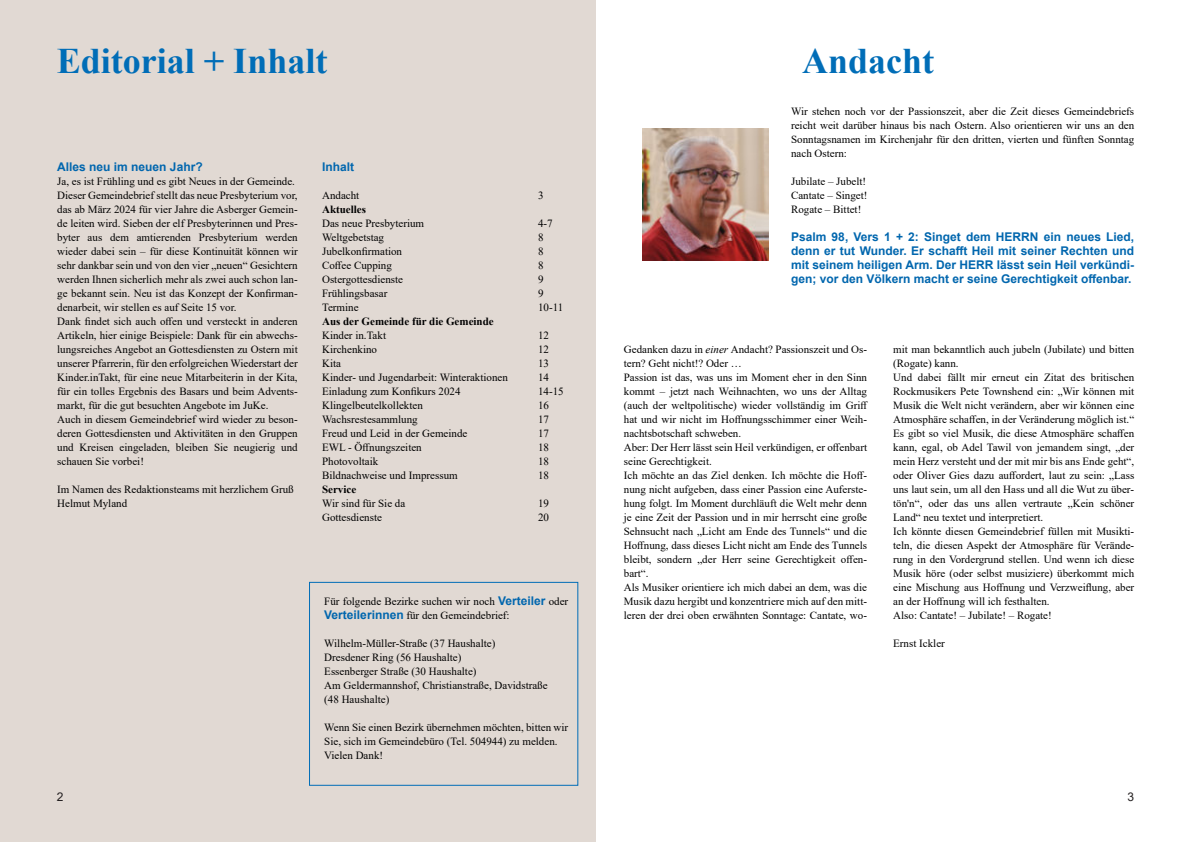
<style>
.page{position:relative;width:1191px;height:842px;background:#fff}
.page>*{position:absolute;margin:0;border:0;box-sizing:border-box;transform-origin:0 0}
.t1{font:700 36px "Times New Roman";color:#006db7}
.t2{font:700 12px/14px "Arial";color:#0066ae;text-align:justify}
.t3{font:12px "Arial";color:#231f20}
.t4{font:11px/14px "Times New Roman";color:#000}
.t5{font:700 11px "Times New Roman";color:#000}
.s1{font-family:"Arial";font-weight:700;font-size:12px;color:#0066ae}
.s2{font-style:italic}
</style>
<div class="page">
<div style="left:0;top:0;width:595px;height:842px;background:#e1d9d3"></div>
<div style="left:309px;top:582px;width:269px;height:204px;border:1px solid #006db7"></div>
<img style="left:643px;top:128px;width:125px;height:132px">
<h1 class="t1" style="left:57px;top:49px;width:272px">Editorial + Inhalt</h1>
<p class="t2" style="left:57px;top:161px;width:147px">Alles neu im neuen Jahr?</p>
<p class="t4" style="left:57px;top:176px;width:242px">Ja, es ist Frühling und es gibt Neues in der Gemeinde.<br>Dieser Gemeindebrief stellt das neue Presbyterium vor, das ab März 2024 für vier Jahre die Asberger Gemein‐ de leiten wird. Sieben der elf Presbyterinnen und Pres‐ byter aus dem amtierenden Presbyterium werden wieder dabei sein – für diese Kontinuität können wir sehr dankbar sein und von den vier „neuen“ Gesichtern werden Ihnen sicherlich mehr als zwei auch schon lan‐ ge bekannt sein. Neu ist das Konzept der Konfirman&shy;denarbeit, wir stellen es auf Seite 15 vor.<br>Dank findet sich auch offen und versteckt in anderen Artikeln, hier einige Beispiele: Dank für ein abwechs‐ lungsreiches Angebot an Gottesdiensten zu Ostern mit unserer Pfarrerin, für den erfolgreichen Wiederstart der Kinder.inTakt, für eine neue Mitarbeiterin in der Kita, für ein tolles Ergebnis des Basars und beim Advents‐ markt, für die gut besuchten Angebote im JuKe.<br>Auch in diesem Gemeindebrief wird wieder zu beson‐ deren Gottesdiensten und Aktivitäten in den Gruppen und Kreisen eingeladen, bleiben Sie neugierig und schauen Sie vorbei!</p>
<p class="t4" style="left:57px;top:484px;width:238px">Im Namen des Redaktionsteams mit herzlichem Gruß<br>Helmut Myland</p>
<p class="t2" style="left:322px;top:161px;width:33px">Inhalt</p>
<p class="t4" style="left:322px;top:190px;width:39px">Andacht</p>
<p class="t4" style="left:538px;top:190px;width:7px">3</p>
<p class="t5" style="left:322px;top:206px;width:45px">Aktuelles</p>
<p class="t4" style="left:322px;top:218px;width:104px">Das neue Presbyterium</p>
<p class="t4" style="left:538px;top:218px;width:16px">4-7</p>
<p class="t4" style="left:322px;top:232px;width:64px">Weltgebetstag</p>
<p class="t4" style="left:538px;top:232px;width:7px">8</p>
<p class="t4" style="left:322px;top:246px;width:82px">Jubelkonfirmation</p>
<p class="t4" style="left:538px;top:246px;width:7px">8</p>
<p class="t4" style="left:322px;top:260px;width:71px">Coffee Cupping</p>
<p class="t4" style="left:538px;top:260px;width:7px">8</p>
<p class="t4" style="left:322px;top:274px;width:83px">Ostergottesdienste</p>
<p class="t4" style="left:538px;top:274px;width:7px">9</p>
<p class="t4" style="left:322px;top:288px;width:67px">Frühlingsbasar</p>
<p class="t4" style="left:538px;top:288px;width:7px">9</p>
<p class="t4" style="left:322px;top:302px;width:38px">Termine</p>
<p class="t4" style="left:538px;top:302px;width:27px">10-11</p>
<p class="t5" style="left:322px;top:318px;width:173px">Aus der Gemeinde für die Gemeinde</p>
<p class="t4" style="left:322px;top:330px;width:65px">Kinder in.Takt</p>
<p class="t4" style="left:538px;top:330px;width:12px">12</p>
<p class="t4" style="left:322px;top:344px;width:56px">Kirchenkino</p>
<p class="t4" style="left:538px;top:344px;width:12px">12</p>
<p class="t4" style="left:322px;top:358px;width:20px">Kita</p>
<p class="t4" style="left:538px;top:358px;width:12px">13</p>
<p class="t4" style="left:322px;top:372px;width:187px">Kinder- und Jugendarbeit: Winteraktionen</p>
<p class="t4" style="left:538px;top:372px;width:12px">14</p>
<p class="t4" style="left:322px;top:386px;width:140px">Einladung zum Konfikurs 2024</p>
<p class="t4" style="left:538px;top:386px;width:27px">14-15</p>
<p class="t4" style="left:322px;top:400px;width:102px">Klingelbeutelkollekten</p>
<p class="t4" style="left:538px;top:400px;width:12px">16</p>
<p class="t4" style="left:322px;top:414px;width:97px">Wachsrestesammlung</p>
<p class="t4" style="left:538px;top:414px;width:12px">17</p>
<p class="t4" style="left:322px;top:428px;width:147px">Freud und Leid in der Gemeinde</p>
<p class="t4" style="left:538px;top:428px;width:12px">17</p>
<p class="t4" style="left:322px;top:442px;width:101px">EWL - Öffnungszeiten</p>
<p class="t4" style="left:538px;top:442px;width:12px">18</p>
<p class="t4" style="left:322px;top:456px;width:58px">Photovoltaik</p>
<p class="t4" style="left:538px;top:456px;width:12px">18</p>
<p class="t4" style="left:322px;top:470px;width:137px">Bildnachweise und Impressum</p>
<p class="t4" style="left:538px;top:470px;width:12px">18</p>
<p class="t5" style="left:322px;top:486px;width:36px">Service</p>
<p class="t4" style="left:322px;top:498px;width:85px">Wir sind für Sie da</p>
<p class="t4" style="left:538px;top:498px;width:12px">19</p>
<p class="t4" style="left:322px;top:512px;width:61px">Gottesdienste</p>
<p class="t4" style="left:538px;top:512px;width:12px">20</p>
<p class="t4" style="left:324px;top:596px;width:245px">Für folgende Bezirke suchen wir noch <span class="s1">Verteiler</span> oder<br><span class="s1">Verteilerinnen</span> für den Gemeindebrief:</p>
<p class="t4" style="left:324px;top:638px;width:225px">Wilhelm-Müller-Straße (37 Haushalte)<br>Dresdener Ring (56 Haushalte)<br>Essenberger Straße (30 Haushalte)<br>Am Geldermannshof, Christianstraße, Davidstraße (48 Haushalte)</p>
<p class="t4" style="left:324px;top:722px;width:245px">Wenn Sie einen Bezirk übernehmen möchten, bitten wir<br>Sie, sich im Gemeindebüro (Tel. 504944) zu melden.<br>Vielen Dank!</p>
<h1 class="t1" style="left:802px;top:49px;width:134px">Andacht</h1>
<p class="t4" style="left:791px;top:106px;width:345px;text-align:justify">Wir stehen noch vor der Passionszeit, aber die Zeit dieses Gemeindebriefs reicht weit darüber hinaus bis nach Ostern. Also orientieren wir uns an den Sonntagsnamen im Kirchenjahr für den dritten, vierten und fünften Sonntag nach Ostern:</p>
<p class="t4" style="left:791px;top:176px;width:78px;text-align:justify">Jubilate – Jubelt!<br>Cantate – Singet!<br>Rogate – Bittet!</p>
<p class="t2" style="left:791px;top:231px;width:345px">Psalm 98, Vers 1 + 2: Singet dem HERRN ein neues Lied, denn er tut Wunder. Er schafft Heil mit seiner Rechten und mit seinem heiligen Arm. Der HERR lässt sein Heil verkündi&shy;gen; vor den Völkern macht er seine Gerechtigkeit offenbar.</p>
<p class="t4" style="left:624px;top:344px;width:245px">Gedanken dazu in <span class="s2">einer</span> Andacht? Passionszeit und Os‐ tern? Geht nicht!? Oder …<br>Passion ist das, was uns im Moment eher in den Sinn kommt – jetzt nach Weihnachten, wo uns der Alltag (auch der weltpolitische) wieder vollständig im Griff hat und wir nicht im Hoffnungsschimmer einer Weih‐ nachtsbotschaft schweben.<br>Aber: Der Herr lässt sein Heil verkündigen, er offenbart seine Gerechtigkeit.<br>Ich möchte an das Ziel denken. Ich möchte die Hoff‐ nung nicht aufgeben, dass einer Passion eine Auferste‐ hung folgt. Im Moment durchläuft die Welt mehr denn je eine Zeit der Passion und in mir herrscht eine große Sehnsucht nach „Licht am Ende des Tunnels“ und die Hoffnung, dass dieses Licht nicht am Ende des Tunnels bleibt, sondern „der Herr seine Gerechtigkeit offen‐ bart“.<br>Als Musiker orientiere ich mich dabei an dem, was die Musik dazu hergibt und konzentriere mich auf den mitt‐ leren der drei oben erwähnten Sonntage: Cantate, wo‐</p>
<p class="t4" style="left:893px;top:344px;width:242px">mit man bekanntlich auch jubeln (Jubilate) und bitten (Rogate) kann.<br>Und dabei fällt mir erneut ein Zitat des britischen Rockmusikers Pete Townshend ein: „Wir können mit Musik die Welt nicht verändern, aber wir können eine Atmosphäre schaffen, in der Veränderung möglich ist.“ Es gibt so viel Musik, die diese Atmosphäre schaffen kann, egal, ob Adel Tawil von jemandem singt, „der mein Herz versteht und der mit mir bis ans Ende geht“, oder Oliver Gies dazu auffordert, laut zu sein: „Lass uns laut sein, um all den Hass und all die Wut zu über‐ tön'n“, oder das uns allen vertraute „Kein schöner Land“ neu textet und interpretiert.<br>Ich könnte diesen Gemeindebrief füllen mit Musikti‐ teln, die diesen Aspekt der Atmosphäre für Verände‐ rung in den Vordergrund stellen. Und wenn ich diese Musik höre (oder selbst musiziere) überkommt mich eine Mischung aus Hoffnung und Verzweiflung, aber an der Hoffnung will ich festhalten.<br>Also: Cantate! – Jubilate! – Rogate!</p>
<p class="t4" style="left:893px;top:638px;width:53px">Ernst Ickler</p>
<p class="t3" style="left:57px;top:793px;width:8px">2</p>
<p class="t3" style="left:1127px;top:793px;width:8px">3</p>
</div>
